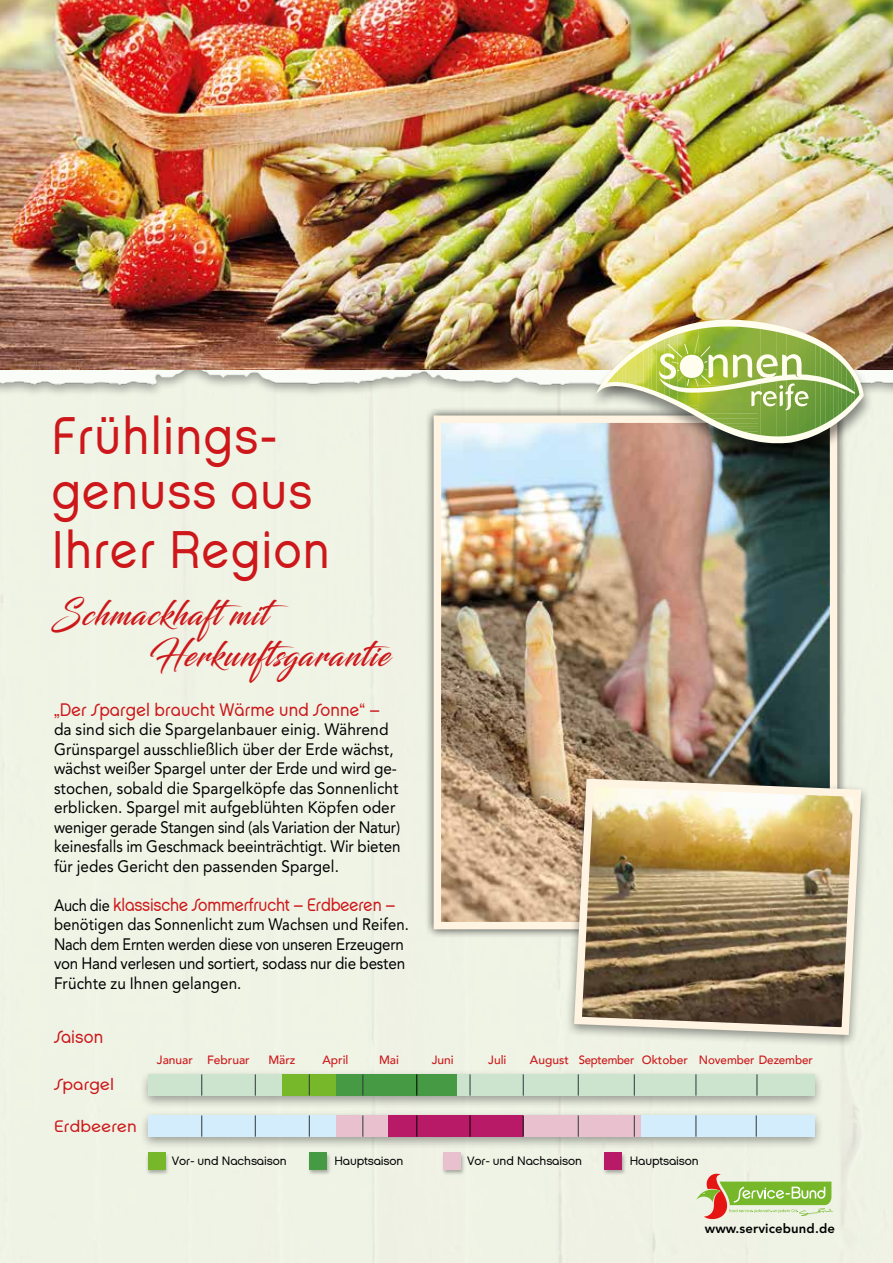
<style>
.page{position:relative;width:893px;height:1263px;background:#fff}
.page>*{position:absolute;margin:0;border:0;box-sizing:border-box;transform-origin:0 0}
.t1{font:52.5px/57px "Service Bund Custom Normal";letter-spacing:.025em;color:#cd171a;scale:.9 1}
.t2{font:34.5px/40.5px "Blacksword";letter-spacing:.045em;color:#cd171a;scale:.9 1}
.t3{font:18px "Service Bund Custom Normal";letter-spacing:-.015em;color:#cd171a;scale:.88 1}
.t4{font:18px "Service Bund Custom Normal";letter-spacing:.005em;color:#cd171a;scale:.93 1}
.t5{font:18px "Service Bund Custom Normal";letter-spacing:-.015em;color:#cd171a;scale:.93 1}
.t6{font:16.5px/19.5px "Avenir LT Std";letter-spacing:.005em;color:#000;scale:.95 1}
.t7{font:16.5px/19.5px "Avenir LT Std";letter-spacing:-.015em;color:#000;scale:.9 1}
.t8{font:16.5px "Service Bund Custom Normal";letter-spacing:.01em;color:#cd171a}
.t9{font:800 13.05px "Avenir LT Std";letter-spacing:.01em;color:#000}
.t10{font:500 12px "Avenir LT Com";color:#cd171a}
.t11{font:12px "Service Bund Custom Normal";letter-spacing:-.01em;color:#000}
.s1{font-family:"Avenir LT Std";font-size:16.5px;color:#000}
</style>
<div class="page">
<svg style="left:696px;top:1174px;width:136px;height:45px;background:#c0cb8e"></svg>
<div style="left:425px;top:406px;width:421px;height:532px;background:#000;opacity:.75"></div>
<img style="left:443px;top:424px;width:385px;height:496px">
<div style="left:434px;top:415px;width:403px;height:514px;border:8px solid #fff3e2"></div>
<div style="left:565px;top:774px;width:305px;height:274px;background:#000;opacity:.4"></div>
<img style="left:570px;top:775px;width:295px;height:264px">
<img style="left:0;top:369px;width:893px;height:21px">
<img style="left:0;top:0;width:893px;height:369px">
<div style="left:588px;top:318px;width:286px;height:145px;background:#000;opacity:.45"></div>
<img style="left:596px;top:320px;width:268px;height:123px">
<div style="left:139px;top:1069px;width:685px;height:40px;background:#000;opacity:.35"></div>
<div style="left:148px;top:1074px;width:666px;height:21px;background:#cce4ce"></div>
<svg style="left:202px;top:1074px;width:1px;height:21px"></svg>
<svg style="left:255px;top:1074px;width:1px;height:21px"></svg>
<svg style="left:470px;top:1074px;width:1px;height:21px"></svg>
<svg style="left:523px;top:1074px;width:1px;height:21px"></svg>
<svg style="left:578px;top:1074px;width:1px;height:21px"></svg>
<svg style="left:634px;top:1074px;width:1px;height:21px"></svg>
<svg style="left:696px;top:1074px;width:1px;height:21px"></svg>
<svg style="left:757px;top:1074px;width:1px;height:21px"></svg>
<div style="left:336px;top:1074px;width:121px;height:21px;background:#469a44"></div>
<div style="left:282px;top:1074px;width:54px;height:21px;background:#76b82a"></div>
<svg style="left:417px;top:1074px;width:1px;height:21px"></svg>
<svg style="left:363px;top:1074px;width:1px;height:21px"></svg>
<svg style="left:309px;top:1074px;width:1px;height:21px"></svg>
<div style="left:139px;top:1110px;width:685px;height:40px;background:#000;opacity:.35"></div>
<div style="left:148px;top:1115px;width:666px;height:22px;background:#d4edfc"></div>
<div style="left:337px;top:1115px;width:51px;height:22px;background:#e9c1ce"></div>
<div style="left:388px;top:1115px;width:135px;height:22px;background:#b81a67"></div>
<div style="left:523px;top:1115px;width:117px;height:22px;background:#e9c1ce"></div>
<svg style="left:202px;top:1115px;width:1px;height:22px"></svg>
<svg style="left:255px;top:1115px;width:1px;height:22px"></svg>
<svg style="left:309px;top:1115px;width:1px;height:22px"></svg>
<svg style="left:363px;top:1115px;width:1px;height:22px"></svg>
<svg style="left:417px;top:1115px;width:1px;height:22px"></svg>
<svg style="left:696px;top:1115px;width:1px;height:22px"></svg>
<svg style="left:756px;top:1115px;width:1px;height:22px"></svg>
<svg style="left:634px;top:1115px;width:1px;height:22px"></svg>
<svg style="left:578px;top:1115px;width:1px;height:22px"></svg>
<svg style="left:523px;top:1115px;width:1px;height:22px"></svg>
<svg style="left:470px;top:1115px;width:1px;height:22px"></svg>
<div style="left:441px;top:1152px;width:24px;height:24px;background:#000;opacity:.3"></div>
<div style="left:443px;top:1152px;width:17px;height:17px;background:#e9c1ce"></div>
<div style="left:602px;top:1152px;width:25px;height:24px;background:#000;opacity:.3"></div>
<div style="left:605px;top:1152px;width:17px;height:17px;background:#b81a67"></div>
<div style="left:146px;top:1152px;width:24px;height:24px;background:#000;opacity:.3"></div>
<div style="left:148px;top:1152px;width:17px;height:17px;background:#76b82a"></div>
<div style="left:307px;top:1152px;width:24px;height:24px;background:#000;opacity:.3"></div>
<div style="left:310px;top:1152px;width:17px;height:17px;background:#469a44"></div>
<h1 class="t1" style="left:52px;top:407px;width:311px">Frühlings&shy;genuss aus<br>Ihrer Region</h1>
<h2 class="t2" style="left:149px;top:593px;width:270px;text-indent:-98px">Schmackhaftmit<br>Herkunftsgarantie</h2>
<p class="t4" style="left:54px;top:698px;width:352px">„Der Spargel braucht Wärme und Sonne“ –</p>
<p class="t6" style="left:54px;top:720px;width:366px">da sind sich die Spargelanbauer einig. Während Grünspargel ausschließlich über der Erde wächst, wächst weißer Spargel unter der Erde und wird ge&shy;stochen, sobald die Spargelköpfe das Sonnenlicht erblicken. Spargel mit aufgeblühten Köpfen oder weniger gerade Stangen sind (als Variation der Natur) keinesfalls im Geschmack beeinträchtigt. Wir bieten für jedes Gericht den passenden Spargel.</p>
<p class="t3" style="left:54px;top:893px;width:389px"><span class="s1">Auch die</span> klassische Sommerfrucht – Erdbeeren –</p>
<p class="t7" style="left:54px;top:915px;width:396px">benötigen das Sonnenlicht zum Wachsen und Reifen.<br>Nach dem Ernten werden diese von unseren Erzeugern von Hand verlesen und sortiert, sodass nur die besten Früchte zu Ihnen gelangen.</p>
<p class="t5" style="left:54px;top:1026px;width:55px">Saison</p>
<p class="t8" style="left:54px;top:1074px;width:62px">Spargel</p>
<p class="t8" style="left:54px;top:1116px;width:85px">Erdbeeren</p>
<p class="t10" style="left:157px;top:1052px;width:94px">Januar Februar</p>
<p class="t10" style="left:268px;top:1052px;width:29px">März</p>
<p class="t10" style="left:322px;top:1052px;width:27px">April</p>
<p class="t10" style="left:379px;top:1052px;width:21px">Mai</p>
<p class="t10" style="left:432px;top:1052px;width:24px">Juni</p>
<p class="t10" style="left:488px;top:1052px;width:20px">Juli</p>
<p class="t10" style="left:530px;top:1052px;width:284px">August September Oktober November Dezember</p>
<p class="t11" style="left:172px;top:1153px;width:116px">Vor- und Nachsaison</p>
<p class="t11" style="left:334px;top:1153px;width:71px">Hauptsaison</p>
<p class="t11" style="left:467px;top:1153px;width:116px">Vor- und Nachsaison</p>
<p class="t11" style="left:630px;top:1153px;width:71px">Hauptsaison</p>
<p class="t9" style="left:705px;top:1220px;width:132px">www.servicebund.de</p>
</div>
